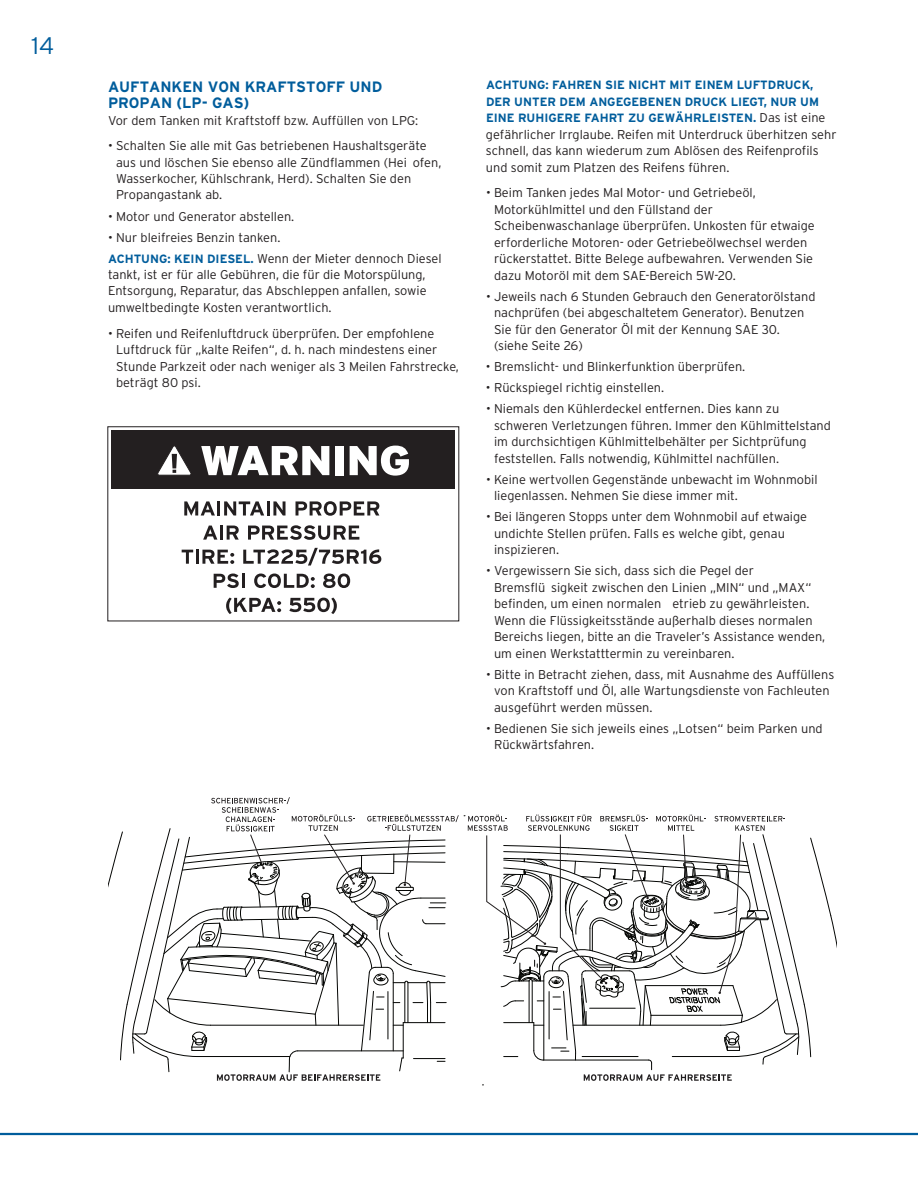
<style>
.page{position:relative;width:918px;height:1188px;background:#fff}
.page>*{position:absolute;margin:0;border:0;box-sizing:border-box;transform-origin:0 0}
.t1{font:300 24px "Interstate";color:#005d9c}
._10PT_SUBHEAD_301_BO{font:700 15px/16.5px "Interstate";color:#005d9c}
._8_5PT_BODY_BULLET{font:300 12.75px/16.5px "Interstate";color:#231f20}
._8_5PT_BODY{font:300 12.75px/16.5px "Interstate";color:#231f20}
._8_5PT_BODY-2{font:700 12px/16.5px "Interstate";color:#005d9c}
.s1{font-weight:700;font-size:12px;color:#005d9c}
.s2{font-weight:300;font-size:12.75px;color:#231f20}
</style>
<div class="page">
<hr style="left:0;top:1133px;width:918px;height:2px;background:#005d9c">
<div style="left:111px;top:430px;width:344px;height:59px;background:#231f20"></div>
<svg style="left:157px;top:446px;width:34px;height:29px"></svg>
<svg style="left:201px;top:446px;width:128px;height:29px"></svg>
<div style="left:335px;top:446px;width:9px;height:29px;background:#fff"></div>
<svg style="left:350px;top:446px;width:59px;height:30px"></svg>
<svg style="left:184px;top:501px;width:31px;height:15px"></svg>
<hr style="left:217px;top:501px;width:3px;height:15px;background:#231f20">
<svg style="left:224px;top:501px;width:40px;height:15px"></svg>
<hr style="left:267px;top:501px;width:3px;height:15px;background:#231f20">
<svg style="left:273px;top:501px;width:13px;height:15px"></svg>
<svg style="left:296px;top:501px;width:83px;height:15px"></svg>
<svg style="left:203px;top:526px;width:14px;height:14px"></svg>
<hr style="left:220px;top:526px;width:3px;height:14px;background:#231f20">
<svg style="left:227px;top:526px;width:12px;height:14px"></svg>
<svg style="left:248px;top:525px;width:111px;height:15px"></svg>
<svg style="left:182px;top:550px;width:11px;height:14px"></svg>
<hr style="left:196px;top:550px;width:3px;height:14px;background:#231f20">
<svg style="left:202px;top:550px;width:32px;height:14px"></svg>
<svg style="left:243px;top:548px;width:138px;height:18px"></svg>
<svg style="left:214px;top:574px;width:25px;height:14px"></svg>
<hr style="left:242px;top:574px;width:3px;height:14px;background:#231f20">
<svg style="left:254px;top:574px;width:61px;height:14px"></svg>
<svg style="left:323px;top:574px;width:27px;height:14px"></svg>
<svg style="left:226px;top:598px;width:55px;height:16px"></svg>
<svg style="left:289px;top:598px;width:48px;height:16px"></svg>
<svg style="left:108px;top:797px;width:729px;height:289px"></svg>
<h1 class="t1" style="left:32px;top:32px;width:24px">14</h1>
<p class="_10PT_SUBHEAD_301_BO" style="left:108px;top:78px;width:276px">AUFTANKEN VON KRAFTSTOFF UND<br>PROPAN (LP- GAS)</p>
<p class="_8_5PT_BODY" style="left:108px;top:112px;width:312px">Vor dem Tanken mit Kraftstoff bzw. Auffüllen von LPG:</p>
<p class="_8_5PT_BODY_BULLET" style="left:116px;top:137px;width:327px;text-indent:-8px">• Schalten Sie alle mit Gas betriebenen Haushaltsgeräte aus und löschen Sie ebenso alle Zündflammen (Hei ofen, Wasserkocher, Kühlschrank, Herd). Schalten Sie den Propangastank ab.</p>
<p class="_8_5PT_BODY_BULLET" style="left:108px;top:208px;width:188px">• Motor und Generator abstellen.</p>
<p class="_8_5PT_BODY_BULLET" style="left:108px;top:229px;width:174px">• Nur bleifreies Benzin tanken.</p>
<p class="_8_5PT_BODY" style="left:108px;top:250px;width:335px"><span class="s1">ACHTUNG: KEIN DIESEL.</span> Wenn der Mieter dennoch Diesel tankt, ist er für alle Gebühren, die für die Motorspülung, Entsorgung, Reparatur, das Abschleppen anfallen, sowie umweltbedingte Kosten verantwortlich.</p>
<p class="_8_5PT_BODY" style="left:116px;top:325px;width:344px;text-indent:-8px">• Reifen und Reifenluftdruck überprüfen. Der empfohlene Luftdruck für „kalte Reifen“, d. h. nach mindestens einer Stunde Parkzeit oder nach weniger als 3 Meilen Fahrstrecke, beträgt 80 psi.</p>
<p class="_8_5PT_BODY-2" style="left:486px;top:77px;width:341px">ACHTUNG: FAHREN SIE NICHT MIT EINEM LUFTDRUCK,<br>DER UNTER DEM ANGEGEBENEN DRUCK LIEGT, NUR UM<br>EINE RUHIGERE FAHRT ZU GEWÄHRLEISTEN. <span class="s2">Das ist eine</span></p>
<p class="_8_5PT_BODY" style="left:486px;top:126px;width:352px">gefährlicher Irrglaube. Reifen mit Unterdruck überhitzen sehr schnell, das kann wiederum zum Ablösen des Reifenprofils und somit zum Platzen des Reifens führen.</p>
<p class="_8_5PT_BODY_BULLET" style="left:494px;top:185px;width:322px;text-indent:-8px">• Beim Tanken jedes Mal Motor- und Getriebeöl, Motorkühlmittel und den Füllstand der Scheibenwaschanlage überprüfen. Unkosten für etwaige erforderliche Motoren- oder Getriebeölwechsel werden rückerstattet. Bitte Belege aufbewahren. Verwenden Sie dazu Motoröl mit dem SAE-Bereich 5W-20.</p>
<p class="_8_5PT_BODY_BULLET" style="left:494px;top:288px;width:323px;text-indent:-8px">• Jeweils nach 6 Stunden Gebrauch den Generatorölstand nachprüfen (bei abgeschaltetem Generator). Benutzen Sie für den Generator Öl mit der Kennung SAE 30. (siehe Seite 26)</p>
<p class="_8_5PT_BODY_BULLET" style="left:486px;top:359px;width:261px">• Bremslicht- und Blinkerfunktion überprüfen.</p>
<p class="_8_5PT_BODY_BULLET" style="left:486px;top:380px;width:180px">• Rückspiegel richtig einstellen.</p>
<p class="_8_5PT_BODY_BULLET" style="left:494px;top:401px;width:338px;text-indent:-8px">• Niemals den Kühlerdeckel entfernen. Dies kann zu schweren Verletzungen führen. Immer den Kühlmittelstand im durchsichtigen Kühlmittelbehälter per Sichtprüfung feststellen. Falls notwendig, Kühlmittel nachfüllen.</p>
<p class="_8_5PT_BODY_BULLET" style="left:494px;top:471px;width:325px;text-indent:-8px">• Keine wertvollen Gegenstände unbewacht im Wohnmobil liegenlassen. Nehmen Sie diese immer mit.</p>
<p class="_8_5PT_BODY_BULLET" style="left:494px;top:509px;width:315px;text-indent:-8px">• Bei längeren Stopps unter dem Wohnmobil auf etwaige undichte Stellen prüfen. Falls es welche gibt, genau inspizieren.</p>
<p class="_8_5PT_BODY_BULLET" style="left:494px;top:563px;width:333px;text-indent:-8px">• Vergewissern Sie sich, dass sich die Pegel der<br>Bremsflü sigkeit zwischen den Linien „MIN“ und „MAX“ befinden, um einen normalen etrieb zu gewährleisten.<br>Wenn die Flüssigkeitsstände außerhalb dieses normalen Bereichs liegen, bitte an die Traveler’s Assistance wenden, um einen Werkstatttermin zu vereinbaren.</p>
<p class="_8_5PT_BODY" style="left:494px;top:666px;width:342px;text-indent:-8px">• Bitte in Betracht ziehen, dass, mit Ausnahme des Auffüllens von Kraftstoff und Öl, alle Wartungsdienste von Fachleuten ausgeführt werden müssen.</p>
<p class="_8_5PT_BODY" style="left:494px;top:720px;width:330px;text-indent:-8px">• Bedienen Sie sich jeweils eines „Lotsen“ beim Parken und<br>Rückwärtsfahren.</p>
</div>
